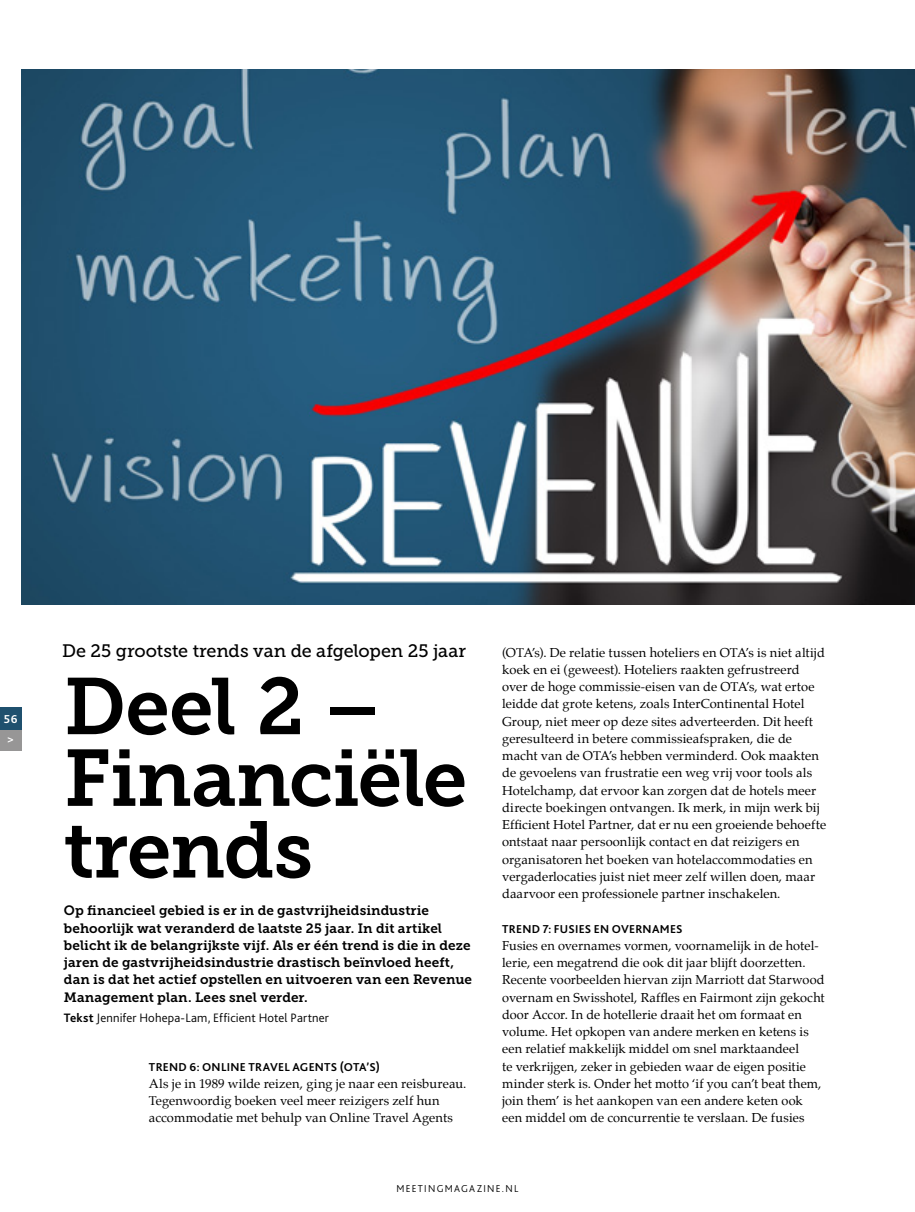
<style>
.page{position:relative;width:915px;height:1212px;background:#fff}
.page>*{position:absolute;margin:0;border:0;box-sizing:border-box;transform-origin:0 0}
.t1{font:79.65px/71.7px "Museo Slab 700";letter-spacing:-.015em;color:#000}
.t2{font:18px "Museo Slab 500";color:#000}
.t3{font:13.5px/17.2px "Museo Slab 700";letter-spacing:.005em;color:#000}
.t4{font:12.75px/17.2px "Palatino";letter-spacing:.005em;color:#000}
.t5{font:300 12.75px "Bliss 2";letter-spacing:.015em;color:#000}
.t6{font:700 12px "Bliss 2";letter-spacing:.02em;color:#000}
.t7{font:700 12px/20.7px "Bliss 2";color:#fff}
.t8{font:300 10.5px "Bliss 2";letter-spacing:.125em;color:#000}
.s1{font-weight:700}
</style>
<div class="page">
<img style="left:21px;top:70px;width:893px;height:535px">
<div style="left:0;top:728px;width:21px;height:22px;background:#979696"></div>
<div style="left:0;top:707px;width:21px;height:22px;background:#1f506e"></div>
<p class="t7" style="left:4px;top:708px;width:15px">56 &gt;</p>
<h2 class="t2" style="left:62px;top:640px;width:405px">De 25 grootste trends van de afgelopen 25 jaar</h2>
<h1 class="t1" style="left:64px;top:671px;width:405px">Deel 2 –<br>Financiële trends</h1>
<p class="t3" style="left:64px;top:902px;width:409px">Op financieel gebied is er in de gastvrijheidsindustrie behoorlijk wat veranderd de laatste 25 jaar. In dit artikel belicht ik de belangrijkste vijf. Als er één trend is die in deze jaren de gastvrijheidsindustrie drastisch beïnvloed heeft, dan is dat het actief opstellen en uitvoeren van een Revenue Management plan. Lees snel verder.</p>
<p class="t5" style="left:64px;top:1010px;width:266px"><span class="s1">Tekst</span> Jennifer Hohepa-Lam, Efficient Hotel Partner</p>
<p class="t6" style="left:149px;top:1059px;width:232px">TREND 6: ONLINE TRAVEL AGENTS (OTA’S)</p>
<p class="t4" style="left:149px;top:1075px;width:319px">Als je in 1989 wilde reizen, ging je naar een reisbureau.<br>Tegenwoordig boeken veel meer reizigers zelf hun accommodatie met behulp van Online Travel Agents</p>
<p class="t4" style="left:502px;top:643px;width:325px">(OTA’s). De relatie tussen hoteliers en OTA’s is niet altijd koek en ei (geweest). Hoteliers raakten gefrustreerd over de hoge commissie-eisen van de OTA’s, wat ertoe leidde dat grote ketens, zoals InterContinental Hotel Group, niet meer op deze sites adverteerden. Dit heeft geresulteerd in betere commissieafspraken, die de macht van de OTA’s hebben verminderd. Ook maakten de gevoelens van frustratie een weg vrij voor tools als Hotelchamp, dat ervoor kan zorgen dat de hotels meer directe boekingen ontvangen. Ik merk, in mijn werk bij Efficient Hotel Partner, dat er nu een groeiende behoefte ontstaat naar persoonlijk contact en dat reizigers en organisatoren het boeken van hotelaccommodaties en vergaderlocaties juist niet meer zelf willen doen, maar daarvoor een professionele partner inschakelen.</p>
<p class="t6" style="left:502px;top:921px;width:182px">TREND 7: FUSIES EN OVERNAMES</p>
<p class="t4" style="left:502px;top:937px;width:324px">Fusies en overnames vormen, voornamelijk in de hotel&shy;lerie, een megatrend die ook dit jaar blijft doorzetten.<br>Recente voorbeelden hiervan zijn Marriott dat Starwood overnam en Swisshotel, Raffles en Fairmont zijn gekocht door Accor. In de hotellerie draait het om formaat en volume. Het opkopen van andere merken en ketens is een relatief makkelijk middel om snel marktaandeel<br>te verkrijgen, zeker in gebieden waar de eigen positie minder sterk is. Onder het motto ‘if you can’t beat them, join them’ is het aankopen van een andere keten ook een middel om de concurrentie te verslaan. De fusies</p>
<p class="t8" style="left:396px;top:1182px;width:123px">MEETINGMAGAZINE.NL</p>
</div>
